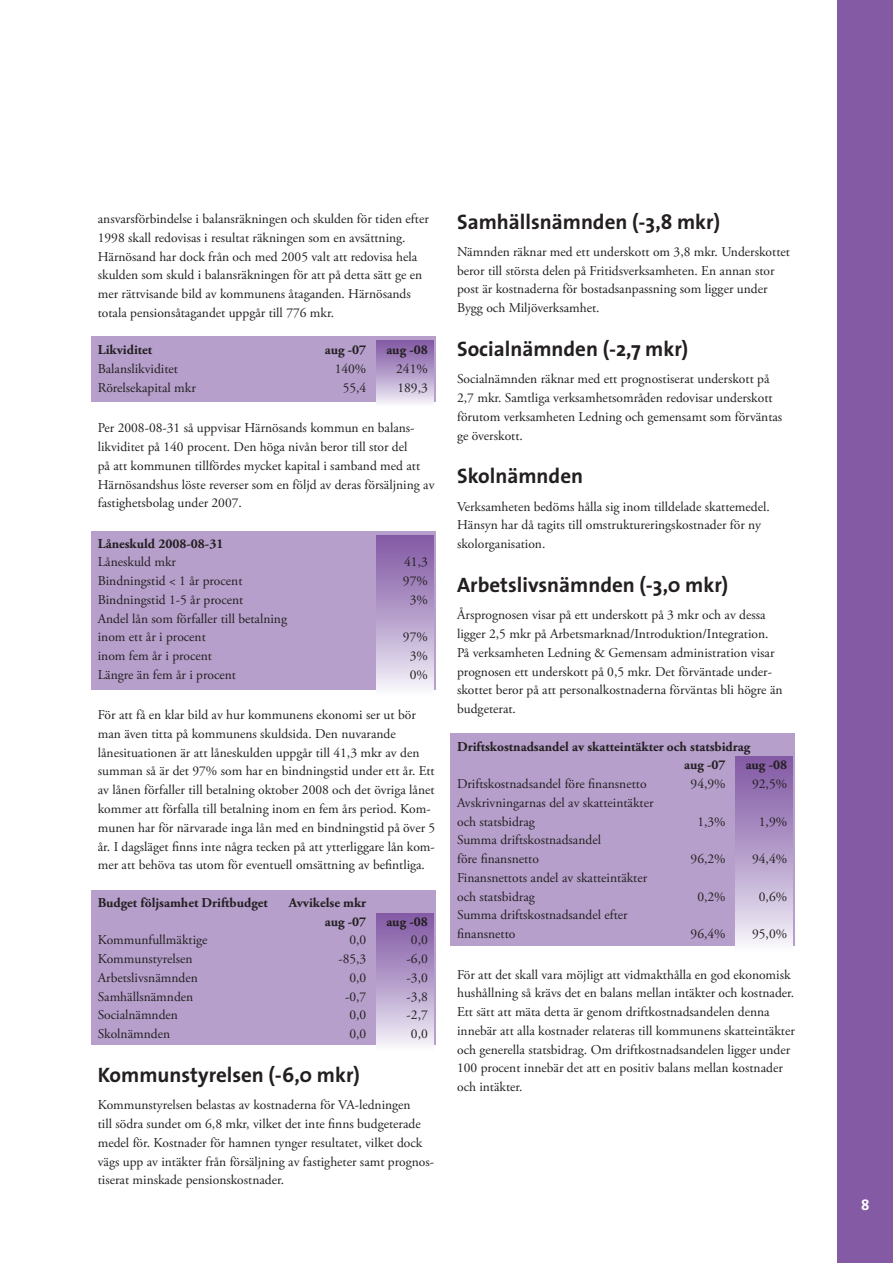
<style>
.page{position:relative;width:893px;height:1263px;background:#fff}
.page>*{position:absolute;margin:0;border:0;box-sizing:border-box;transform-origin:0 0}
.Mellanrubrik{font:700 21px "The Sans";color:#231f20}
.t1{font:700 15px "The Sans";color:#fff}
.Brödtext_m_indrag{font:13.5px/18.8px "Adobe Garamond Pro";color:#231f20}
.Brödtext_m_indrag-2{font:700 13.5px "Adobe Garamond Pro";color:#231f20}
</style>
<div class="page">
<div style="left:838px;top:0;width:55px;height:1263px;background:#845aa5"></div>
<div style="left:451px;top:733px;width:344px;height:213px;background:#b69fcb"></div>
<div style="left:736px;top:756px;width:56px;height:195px;background:linear-gradient(to bottom,#7d52a1,#f4f2f9)"></div>
<div style="left:91px;top:890px;width:345px;height:155px;background:#b69fcb"></div>
<div style="left:376px;top:913px;width:57px;height:138px;background:linear-gradient(to bottom,#7d52a1,#f3f2f9)"></div>
<div style="left:91px;top:531px;width:345px;height:159px;background:#b69fcb"></div>
<div style="left:376px;top:535px;width:57px;height:160px;background:linear-gradient(to bottom,#7d52a1,#f3f1f8)"></div>
<div style="left:91px;top:336px;width:345px;height:66px;background:#b69fcb"></div>
<div style="left:376px;top:340px;width:57px;height:66px;background:linear-gradient(to bottom,#7d52a1,#f1eef7)"></div>
<p class="Brödtext_m_indrag" style="left:98px;top:210px;width:332px">ansvarsförbindelse i balansräkningen och skulden för tiden efter 1998 skall redovisas i resultat räkningen som en avsättning.<br>Härnösand har dock från och med 2005 valt att redovisa hela skulden som skuld i balansräkningen för att på detta sätt ge en mer rättvisande bild av kommunens åtaganden. Härnösands totala pensionsåtagandet uppgår till 776 mkr.</p>
<p class="Brödtext_m_indrag-2" style="left:98px;top:342px;width:56px">Likviditet</p>
<p class="Brödtext_m_indrag-2" style="left:325px;top:342px;width:43px">aug -07</p>
<p class="Brödtext_m_indrag-2" style="left:386px;top:342px;width:43px">aug -08</p>
<p class="Brödtext_m_indrag" style="left:98px;top:360px;width:82px">Balanslikviditet</p>
<p class="Brödtext_m_indrag" style="left:335px;top:360px;width:33px">140%</p>
<p class="Brödtext_m_indrag" style="left:396px;top:360px;width:33px">241%</p>
<p class="Brödtext_m_indrag" style="left:98px;top:379px;width:100px">Rörelsekapital mkr</p>
<p class="Brödtext_m_indrag" style="left:343px;top:379px;width:25px">55,4</p>
<p class="Brödtext_m_indrag" style="left:397px;top:379px;width:32px">189,3</p>
<p class="Brödtext_m_indrag" style="left:98px;top:419px;width:338px">Per 2008-08-31 så uppvisar Härnösands kommun en balans&shy;likviditet på 140 procent. Den höga nivån beror till stor del<br>på att kommunen tillfördes mycket kapital i samband med att Härnösandshus löste reverser som en följd av deras försäljning av fastighetsbolag under 2007.</p>
<p class="Brödtext_m_indrag-2" style="left:98px;top:535px;width:127px">Låneskuld 2008-08-31</p>
<p class="Brödtext_m_indrag" style="left:98px;top:553px;width:80px">Låneskuld mkr</p>
<p class="Brödtext_m_indrag" style="left:404px;top:553px;width:25px">41,3</p>
<p class="Brödtext_m_indrag" style="left:98px;top:572px;width:146px">Bindningstid &lt; 1 år procent</p>
<p class="Brödtext_m_indrag" style="left:403px;top:572px;width:26px">97%</p>
<p class="Brödtext_m_indrag" style="left:98px;top:591px;width:147px">Bindningstid 1-5 år procent</p>
<p class="Brödtext_m_indrag" style="left:410px;top:591px;width:20px">3%</p>
<p class="Brödtext_m_indrag" style="left:98px;top:609px;width:191px">Andel lån som förfaller till betalning</p>
<p class="Brödtext_m_indrag" style="left:98px;top:628px;width:110px">inom ett år i procent</p>
<p class="Brödtext_m_indrag" style="left:403px;top:628px;width:26px">97%</p>
<p class="Brödtext_m_indrag" style="left:98px;top:647px;width:116px">inom fem år i procent</p>
<p class="Brödtext_m_indrag" style="left:410px;top:647px;width:20px">3%</p>
<p class="Brödtext_m_indrag" style="left:98px;top:666px;width:140px">Längre än fem år i procent</p>
<p class="Brödtext_m_indrag" style="left:410px;top:666px;width:20px">0%</p>
<p class="Brödtext_m_indrag" style="left:98px;top:706px;width:339px">För att få en klar bild av hur kommunens ekonomi ser ut bör man även titta på kommunens skuldsida. Den nuvarande lånesituationen är att låneskulden uppgår till 41,3 mkr av den summan så är det 97% som har en bindningstid under ett år. Ett av lånen förfaller till betalning oktober 2008 och det övriga lånet kommer att förfalla till betalning inom en fem års period. Kom&shy;munen har för närvarade inga lån med en bindningstid på över 5 år. I dagsläget finns inte några tecken på att ytterliggare lån kom&shy;mer att behöva tas utom för eventuell omsättning av befintliga.</p>
<p class="Brödtext_m_indrag-2" style="left:98px;top:895px;width:172px">Budget följsamhet Driftbudget</p>
<p class="Brödtext_m_indrag-2" style="left:289px;top:895px;width:79px">Avvikelse mkr</p>
<p class="Brödtext_m_indrag-2" style="left:325px;top:913px;width:43px">aug -07</p>
<p class="Brödtext_m_indrag-2" style="left:386px;top:913px;width:43px">aug -08</p>
<p class="Brödtext_m_indrag" style="left:98px;top:931px;width:111px">Kommunfullmäktige</p>
<p class="Brödtext_m_indrag" style="left:349px;top:931px;width:18px">0,0</p>
<p class="Brödtext_m_indrag" style="left:411px;top:931px;width:18px">0,0</p>
<p class="Brödtext_m_indrag" style="left:98px;top:950px;width:96px">Kommunstyrelsen</p>
<p class="Brödtext_m_indrag" style="left:338px;top:950px;width:29px">-85,3</p>
<p class="Brödtext_m_indrag" style="left:407px;top:950px;width:23px">-6,0</p>
<p class="Brödtext_m_indrag" style="left:98px;top:968px;width:102px">Arbetslivsnämnden</p>
<p class="Brödtext_m_indrag" style="left:349px;top:968px;width:18px">0,0</p>
<p class="Brödtext_m_indrag" style="left:407px;top:968px;width:23px">-3,0</p>
<p class="Brödtext_m_indrag" style="left:98px;top:987px;width:97px">Samhällsnämnden</p>
<p class="Brödtext_m_indrag" style="left:345px;top:987px;width:23px">-0,7</p>
<p class="Brödtext_m_indrag" style="left:407px;top:987px;width:23px">-3,8</p>
<p class="Brödtext_m_indrag" style="left:98px;top:1006px;width:82px">Socialnämnden</p>
<p class="Brödtext_m_indrag" style="left:349px;top:1006px;width:18px">0,0</p>
<p class="Brödtext_m_indrag" style="left:407px;top:1006px;width:23px">-2,7</p>
<p class="Brödtext_m_indrag" style="left:98px;top:1025px;width:74px">Skolnämnden</p>
<p class="Brödtext_m_indrag" style="left:349px;top:1025px;width:18px">0,0</p>
<p class="Brödtext_m_indrag" style="left:411px;top:1025px;width:18px">0,0</p>
<p class="Mellanrubrik" style="left:98px;top:1057px;width:264px">Kommunstyrelsen (-6,0 mkr)</p>
<p class="Brödtext_m_indrag" style="left:98px;top:1096px;width:338px">Kommunstyrelsen belastas av kostnaderna för VA-ledningen<br>till södra sundet om 6,8 mkr, vilket det inte finns budgeterade medel för. Kostnader för hamnen tynger resultatet, vilket dock vägs upp av intäkter från försäljning av fastigheter samt prognos&shy;tiserat minskade pensionskostnader.</p>
<p class="Mellanrubrik" style="left:457px;top:204px;width:264px">Samhällsnämnden (-3,8 mkr)</p>
<p class="Brödtext_m_indrag" style="left:457px;top:243px;width:334px">Nämnden räknar med ett underskott om 3,8 mkr. Underskottet beror till största delen på Fritidsverksamheten. En annan stor post är kostnaderna för bostadsanpassning som ligger under Bygg och Miljöverksamhet.</p>
<p class="Mellanrubrik" style="left:457px;top:331px;width:233px">Socialnämnden (-2,7 mkr)</p>
<p class="Brödtext_m_indrag" style="left:457px;top:370px;width:327px">Socialnämnden räknar med ett prognostiserat underskott på 2,7 mkr. Samtliga verksamhetsområden redovisar underskott förutom verksamheten Ledning och gemensamt som förväntas ge överskott.</p>
<p class="Mellanrubrik" style="left:457px;top:459px;width:128px">Skolnämnden</p>
<p class="Brödtext_m_indrag" style="left:457px;top:497px;width:314px">Verksamheten bedöms hålla sig inom tilldelade skattemedel.<br>Hänsyn har då tagits till omstruktureringskostnader för ny skolorganisation.</p>
<p class="Mellanrubrik" style="left:457px;top:567px;width:273px">Arbetslivsnämnden (-3,0 mkr)</p>
<p class="Brödtext_m_indrag" style="left:457px;top:606px;width:327px">Årsprognosen visar på ett underskott på 3 mkr och av dessa ligger 2,5 mkr på Arbetsmarknad/Introduktion/Integration.<br>På verksamheten Ledning &amp; Gemensam administration visar prognosen ett underskott på 0,5 mkr. Det förväntade under&shy;skottet beror på att personalkostnaderna förväntas bli högre än budgeterat.</p>
<p class="Brödtext_m_indrag-2" style="left:457px;top:738px;width:295px">Driftskostnadsandel av skatteintäkter och statsbidrag</p>
<p class="Brödtext_m_indrag-2" style="left:684px;top:757px;width:43px">aug -07</p>
<p class="Brödtext_m_indrag-2" style="left:746px;top:757px;width:43px">aug -08</p>
<p class="Brödtext_m_indrag" style="left:457px;top:775px;width:191px">Driftskostnadsandel före finansnetto</p>
<p class="Brödtext_m_indrag" style="left:691px;top:775px;width:37px">94,9%</p>
<p class="Brödtext_m_indrag" style="left:752px;top:775px;width:37px">92,5%</p>
<p class="Brödtext_m_indrag" style="left:457px;top:794px;width:198px">Avskrivningarnas del av skatteintäkter</p>
<p class="Brödtext_m_indrag" style="left:457px;top:812px;width:79px">och statsbidrag</p>
<p class="Brödtext_m_indrag" style="left:697px;top:812px;width:30px">1,3%</p>
<p class="Brödtext_m_indrag" style="left:759px;top:812px;width:30px">1,9%</p>
<p class="Brödtext_m_indrag" style="left:457px;top:831px;width:145px">Summa driftskostnadsandel</p>
<p class="Brödtext_m_indrag" style="left:457px;top:850px;width:83px">före finansnetto</p>
<p class="Brödtext_m_indrag" style="left:691px;top:850px;width:37px">96,2%</p>
<p class="Brödtext_m_indrag" style="left:752px;top:850px;width:37px">94,4%</p>
<p class="Brödtext_m_indrag" style="left:457px;top:869px;width:192px">Finansnettots andel av skatteintäkter</p>
<p class="Brödtext_m_indrag" style="left:457px;top:887px;width:79px">och statsbidrag</p>
<p class="Brödtext_m_indrag" style="left:697px;top:887px;width:30px">0,2%</p>
<p class="Brödtext_m_indrag" style="left:759px;top:887px;width:30px">0,6%</p>
<p class="Brödtext_m_indrag" style="left:457px;top:906px;width:172px">Summa driftskostnadsandel efter</p>
<p class="Brödtext_m_indrag" style="left:457px;top:925px;width:60px">finansnetto</p>
<p class="Brödtext_m_indrag" style="left:691px;top:925px;width:37px">96,4%</p>
<p class="Brödtext_m_indrag" style="left:752px;top:925px;width:37px">95,0%</p>
<p class="Brödtext_m_indrag" style="left:457px;top:965px;width:339px">För att det skall vara möjligt att vidmakthålla en god ekonomisk hushållning så krävs det en balans mellan intäkter och kostnader.<br>Ett sätt att mäta detta är genom driftkostnadsandelen denna innebär att alla kostnader relateras till kommunens skatteintäkter och generella statsbidrag. Om driftkostnadsandelen ligger under 100 procent innebär det att en positiv balans mellan kostnader och intäkter.</p>
<p class="t1" style="left:861px;top:1192px;width:10px">8</p>
</div>
